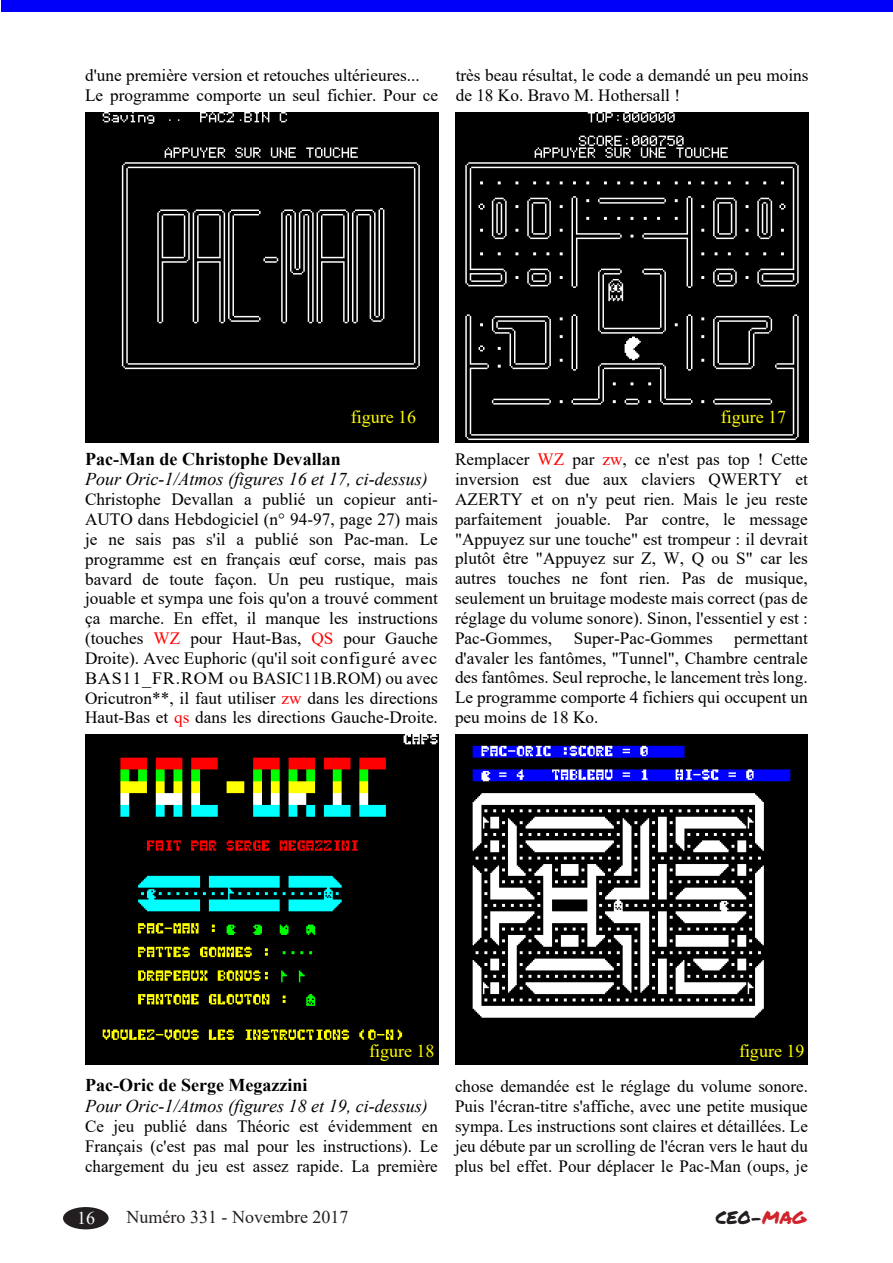
<style>
.page{position:relative;width:893px;height:1263px;background:#fff}
.page>*{position:absolute;margin:0;border:0;box-sizing:border-box;transform-origin:0 0}
.t1{font:italic 18px/20.7px "Times New Roman";color:#000}
.t2{font:18px "Times New Roman";color:#ff0}
.t3{font:18px "Times New Roman";color:#231f20}
.t4{font:18px "Permanent Marker";letter-spacing:-.005em;color:#231f20}
.t5{font:18px "Times New Roman";color:#fff}
.t6{font:17.25px/19.8px "Times New Roman";color:#000;text-align:justify}
.s1{font-weight:700;font-style:normal}
.s2{color:#f00}
.s3{color:#d1232a}
</style>
<div class="page">
<div style="left:63px;top:1207px;width:46px;height:22px;background:#231f20;border-radius:50%"></div>
<div style="left:1px;top:0;width:891px;height:11px;background:#0000fa"></div>
<img style="left:85px;top:113px;width:353px;height:329px">
<img style="left:456px;top:113px;width:353px;height:329px">
<img style="left:85px;top:734px;width:353px;height:330px">
<img style="left:455px;top:734px;width:353px;height:330px">
<p class="t6" style="left:85px;top:65px;width:354px">d'une première version et retouches ultérieures...<br>Le programme comporte un seul fichier. Pour ce</p>
<p class="t6" style="left:456px;top:65px;width:354px">très beau résultat, le code a demandé un peu moins de 18 Ko. Bravo M. Hothersall !</p>
<p class="t2" style="left:351px;top:405px;width:67px">figure 16</p>
<p class="t2" style="left:721px;top:405px;width:67px">figure 17</p>
<p class="t1" style="left:85px;top:448px;width:344px"><span class="s1">Pac-Man de Christophe Devallan<br></span>Pour Oric-1/Atmos (figures 16 et 17, ci-dessus)</p>
<p class="t6" style="left:85px;top:489px;width:354px">Christophe Devallan a publié un copieur anti-AUTO dans Hebdogiciel (n° 94-97, page 27) mais je ne sais pas s'il a publié son Pac-man. Le programme est en français œuf corse, mais pas bavard de toute façon. Un peu rustique, mais jouable et sympa une fois qu'on a trouvé comment ça marche. En effet, il manque les instructions (touches <span class="s2">WZ</span> pour Haut-Bas, <span class="s2">QS</span> pour Gauche Droite). Avec Euphoric (qu'il soit configuré avec BAS11_FR.ROM ou BASIC11B.ROM) ou avec Oricutron**, il faut utiliser <span class="s2">zw</span> dans les directions Haut-Bas et <span class="s2">qs</span> dans les directions Gauche-Droite.</p>
<p class="t6" style="left:455px;top:449px;width:354px">Remplacer <span class="s2">WZ</span> par <span class="s2">zw</span>, ce n'est pas top ! Cette inversion est due aux claviers QWERTY et AZERTY et on n'y peut rien. Mais le jeu reste parfaitement jouable. Par contre, le message "Appuyez sur une touche" est trompeur : il devrait plutôt être "Appuyez sur Z, W, Q ou S" car les autres touches ne font rien. Pas de musique, seulement un bruitage modeste mais correct (pas de réglage du volume sonore). Sinon, l'essentiel y est :<br>Pac-Gommes, Super-Pac-Gommes permettant d'avaler les fantômes, "Tunnel", Chambre centrale des fantômes. Seul reproche, le lancement très long.<br>Le programme comporte 4 fichiers qui occupent un peu moins de 18 Ko.</p>
<p class="t2" style="left:369px;top:1038px;width:67px">figure 18</p>
<p class="t2" style="left:739px;top:1038px;width:67px">figure 19</p>
<p class="t1" style="left:85px;top:1074px;width:344px"><span class="s1">Pac-Oric de Serge Megazzini<br></span>Pour Oric-1/Atmos (figures 18 et 19, ci-dessus)</p>
<p class="t6" style="left:85px;top:1116px;width:354px">Ce jeu publié dans Théoric est évidemment en Français (c'est pas mal pour les instructions). Le chargement du jeu est assez rapide. La première</p>
<p class="t6" style="left:455px;top:1076px;width:354px">chose demandée est le réglage du volume sonore.<br>Puis l'écran-titre s'affiche, avec une petite musique sympa. Les instructions sont claires et détaillées. Le jeu débute par un scrolling de l'écran vers le haut du plus bel effet. Pour déplacer le Pac-Man (oups, je</p>
<p class="t5" style="left:77px;top:1205px;width:19px">16</p>
<p class="t3" style="left:127px;top:1204px;width:223px">Numéro 331 - Novembre 2017</p>
<p class="t4" style="left:716px;top:1204px;width:92px">CEO-<span class="s3">MAG</span></p>
</div>
